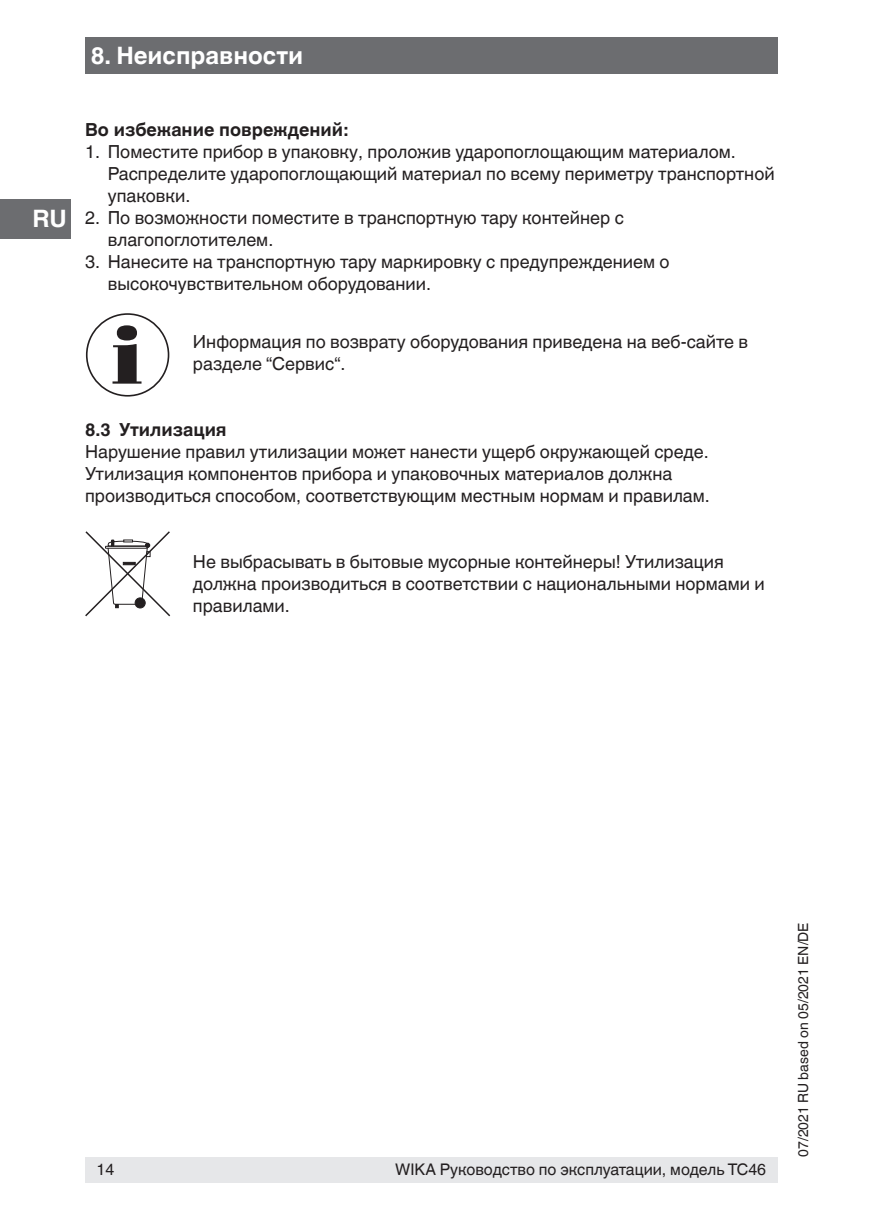
<style>
.page{position:relative;width:874px;height:1225px;background:#fff}
.page>*{position:absolute;margin:0;border:0;box-sizing:border-box;transform-origin:0 0}
.t1{font:700 24px "Helvetica World";color:#fff}
.t2{font:18px/22px "Helvetica World";color:#231f20}
.t3{font:700 18px "Helvetica World";color:#231f20}
.t4{font:16px "Helvetica World";color:#231f20}
.t5{font:14px "Helvetica World";color:#231f20}
</style>
<div class="page">
<div style="left:85px;top:1157px;width:692px;height:25px;background:#e6e7e9"></div>
<div style="left:85px;top:37px;width:692px;height:37px;background:#6c6d70"></div>
<div style="left:0;top:199px;width:71px;height:39px;background:#6c6d70"></div>
<svg style="left:112px;top:325px;width:29px;height:59px"></svg>
<div style="left:86px;top:313px;width:83px;height:83px;border:2px solid #231f20;border-radius:50%"></div>
<svg style="left:85px;top:531px;width:85px;height:85px"></svg>
<h1 class="t1" style="left:91px;top:42px;width:214px">8. Неисправности</h1>
<h1 class="t1" style="left:33px;top:205px;width:36px">RU</h1>
<p class="t3" style="left:85px;top:119px;width:264px">Во избежание повреждений:</p>
<p class="t2" style="left:108px;top:141px;width:668px;text-indent:-23px">1. Поместите прибор в упаковку, проложив ударопоглощающим материалом.<br>Распределите ударопоглощающий материал по всему периметру транспортной упаковки.</p>
<p class="t2" style="left:108px;top:207px;width:517px;text-indent:-23px">2. По возможности поместите в транспортную тару контейнер с влагопоглотителем.</p>
<p class="t2" style="left:108px;top:251px;width:563px;text-indent:-23px">3. Нанесите на транспортную тару маркировку с предупреждением о высокочувствительном оборудовании.</p>
<p class="t2" style="left:193px;top:330px;width:556px">Информация по возврату оборудования приведена на веб-сайте в разделе “Сервис“.</p>
<p class="t3" style="left:85px;top:419px;width:143px">8.3 Утилизация</p>
<p class="t2" style="left:85px;top:440px;width:626px">Нарушение правил утилизации может нанести ущерб окружающей среде.<br>Утилизация компонентов прибора и упаковочных материалов должна производиться способом, соответствующим местным нормам и правилам.</p>
<p class="t2" style="left:193px;top:550px;width:573px">Не выбрасывать в бытовые мусорные контейнеры! Утилизация должна производиться в соответствии с национальными нормами и правилами.</p>
<p class="t4" style="left:96px;top:1160px;width:19px">14</p>
<p class="t4" style="left:395px;top:1160px;width:372px">WIKA Руководство по эксплуатации, модель TC46</p>
<p class="t5" style="left:794px;top:1157px;width:236px;rotate:-90deg">07/2021 RU based on 05/2021 EN/DE</p>
</div>
